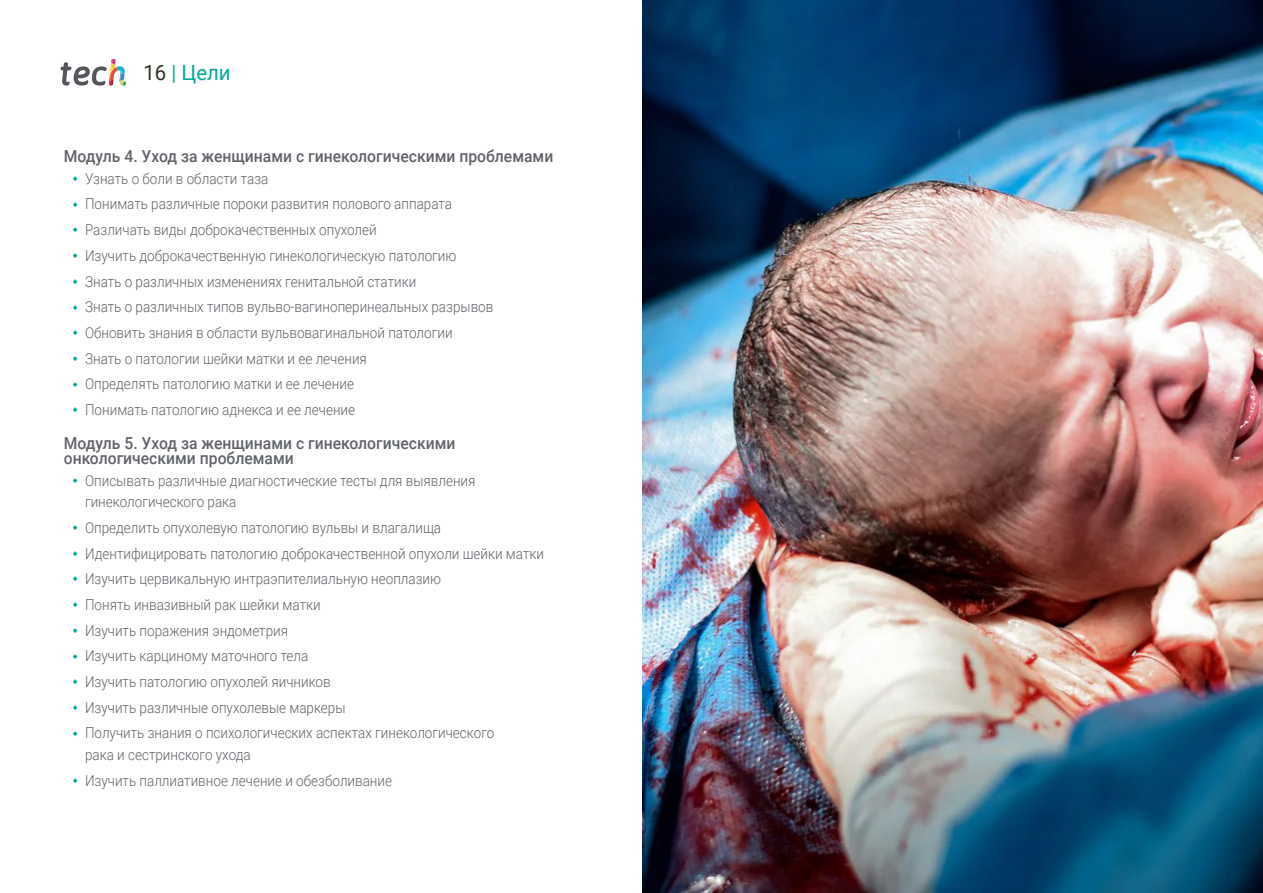
<style>
.page{position:relative;width:1263px;height:893px;background:#fff}
.page>*{position:absolute;margin:0;border:0;box-sizing:border-box;transform-origin:0 0}
.t1{font:21px "Roboto";color:#00a996}
.t2{font:500 16.5px/15px "Roboto";color:#61646a;scale:.95 1}
.t3{font:300 15px/25.7px "Roboto";color:#61646a;scale:.9 1}
.s1{color:#312e20}
</style>
<div class="page">
<svg style="left:61px;top:59px;width:65px;height:27px"></svg>
<img style="left:642px;top:0;width:621px;height:893px">
<h1 class="t1" style="left:144px;top:57px;width:89px"><span class="s1">16</span> | Цели</h1>
<p class="t2" style="left:64px;top:148px;width:517px">Модуль 4. Уход за женщинами с гинекологическими проблемами</p>
<p class="t3" style="left:85px;top:165px;width:455px">Узнать о боли в области таза<br>Понимать различные пороки развития полового аппарата Различать виды доброкачественных опухолей<br>Изучить доброкачественную гинекологическую патологию Знать о различных изменениях генитальной статики<br>Знать о различных типов вульво-вагиноперинеальных разрывов Обновить знания в области вульвовагинальной патологии<br>Знать о патологии шейки матки и ее лечения<br>Определять патологию матки и ее лечение<br>Понимать патологию аднекса и ее лечение</p>
<p class="t2" style="left:64px;top:435px;width:414px">Модуль 5. Уход за женщинами с гинекологическими онкологическими проблемами</p>
<p class="t3" style="left:85px;top:469px;width:435px;line-height:21.5px">Описывать различные диагностические тесты для выявления гинекологического рака</p>
<p class="t3" style="left:85px;top:514px;width:511px">Определить опухолевую патологию вульвы и влагалища Идентифицировать патологию доброкачественной опухоли шейки матки Изучить цервикальную интраэпителиальную неоплазию<br>Понять инвазивный рак шейки матки<br>Изучить поражения эндометрия<br>Изучить карциному маточного тела<br>Изучить патологию опухолей яичников<br>Изучить различные опухолевые маркеры<br>Получить знания о психологических аспектах гинекологического</p>
<p class="t3" style="left:85px;top:741px;width:343px">рака и сестринского ухода<br>Изучить паллиативное лечение и обезболивание</p>
</div>
